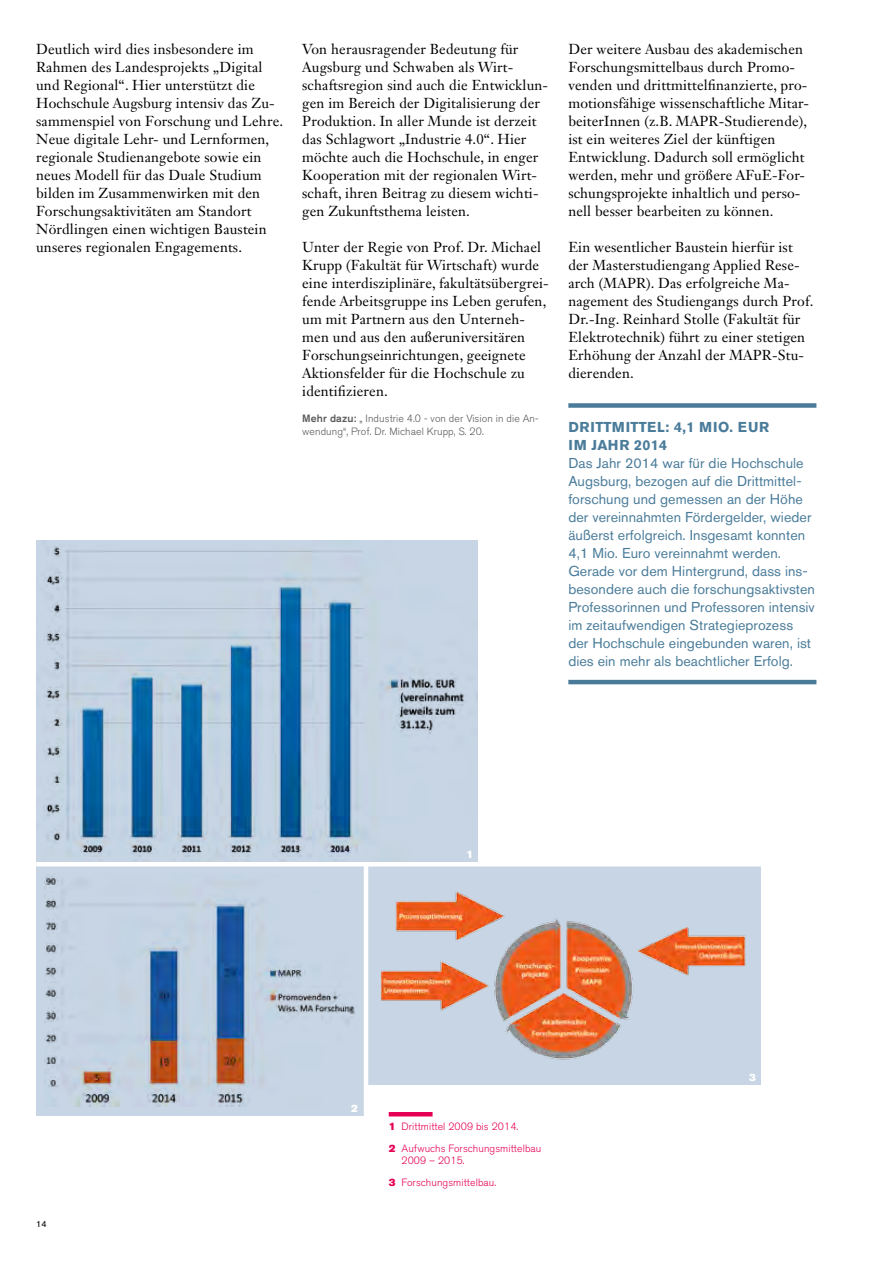
<style>
.page{position:relative;width:893px;height:1263px;background:#fff}
.page>*{position:absolute;margin:0;border:0;box-sizing:border-box;transform-origin:0 0}
.t1{font:14.25px/18px "Janson Text LT Std";letter-spacing:.01em;color:#000}
.t2{font:14.25px/18px "Akzidenz Grotesk BQ";letter-spacing:.005em;color:#4a7c9a}
.t3{font:300 10.5px/21.6px "Akzidenz Grotesk BQ";letter-spacing:.01em;color:#e60055}
.t4{font:300 10.5px/12.6px "Akzidenz Grotesk BQ";letter-spacing:.01em;color:#5b5b5a}
.t5{font:10.5px "Akzidenz Grotesk BQ Super";color:#fff}
.t6{font:9px "Akzidenz Grotesk BQ";color:#000}
.s1{font-weight:500}
.s2{font-weight:700}
.s3{font-family:"Akzidenz Grotesk BQ Super";font-weight:400}
</style>
<div class="page">
<div style="left:365px;top:864px;width:396px;height:221px;background:#c7d5e4"></div>
<img style="left:380px;top:891px;width:366px;height:169px">
<div style="left:36px;top:864px;width:329px;height:252px;background:#c7d5e4"></div>
<img style="left:45px;top:876px;width:310px;height:230px">
<hr style="left:389px;top:1112px;width:44px;height:4px;background:#e60055">
<img style="left:36px;top:540px;width:442px;height:322px">
<hr style="left:36px;top:862px;width:731px;height:4px;background:#fff">
<hr style="left:364px;top:864px;width:4px;height:252px;background:#fff">
<div style="left:568px;top:403px;width:248px;height:5px;background:#4a7c9a"></div>
<hr style="left:568px;top:680px;width:248px;height:4px;background:#4a7c9a">
<p class="t1" style="left:36px;top:40px;width:248px">Deutlich wird dies insbesondere im Rahmen des Landesprojekts „Digital und Regional“. Hier unterstützt die Hochschule Augsburg intensiv das Zu&shy;sammenspiel von Forschung und Lehre.<br>Neue digitale Lehr- und Lernformen, regionale Studienangebote sowie ein neues Modell für das Duale Studium bilden im Zusammenwirken mit den Forschungsaktivitäten am Standort Nördlingen einen wichtigen Baustein unseres regionalen Engagements.</p>
<p class="t1" style="left:302px;top:40px;width:247px">Von herausragender Bedeutung für Augsburg und Schwaben als Wirt&shy;schaftsregion sind auch die Entwicklun&shy;gen im Bereich der Digitalisierung der Produktion. In aller Munde ist derzeit das Schlagwort „Industrie 4.0“. Hier möchte auch die Hochschule, in enger Kooperation mit der regionalen Wirt&shy;schaft, ihren Beitrag zu diesem wichti&shy;gen Zukunftsthema leisten.</p>
<p class="t1" style="left:302px;top:238px;width:248px">Unter der Regie von Prof. Dr. Michael Krupp (Fakultät für Wirtschaft) wurde eine interdisziplinäre, fakultätsübergrei&shy;fende Arbeitsgruppe ins Leben gerufen, um mit Partnern aus den Unterneh&shy;men und aus den außeruniversitären Forschungseinrichtungen, geeignete Aktionsfelder für die Hochschule zu identifizieren.</p>
<p class="t4" style="left:302px;top:413px;width:238px"><span class="s1">Mehr dazu:</span> „ Industrie 4.0 - von der Vision in die An&shy;wendung“, Prof. Dr. Michael Krupp, S. 20.</p>
<p class="t1" style="left:568px;top:40px;width:242px">Der weitere Ausbau des akademischen Forschungsmittelbaus durch Promo&shy;venden und drittmittelfinanzierte, pro&shy;motionsfähige wissenschaftliche Mitar&shy;beiterInnen (z.B. MAPR-Studierende), ist ein weiteres Ziel der künftigen Entwicklung. Dadurch soll ermöglicht werden, mehr und größere AFuE-For&shy;schungsprojekte inhaltlich und perso&shy;nell besser bearbeiten zu können.</p>
<p class="t1" style="left:568px;top:238px;width:247px">Ein wesentlicher Baustein hierfür ist der Masterstudiengang Applied Rese&shy;arch (MAPR). Das erfolgreiche Ma&shy;nagement des Studiengangs durch Prof.<br>Dr.-Ing. Reinhard Stolle (Fakultät für Elektrotechnik) führt zu einer stetigen Erhöhung der Anzahl der MAPR-Stu&shy;dierenden.</p>
<p class="t2" style="left:568px;top:418px;width:248px"><span class="s2">DRITTMITTEL: 4,1 MIO. EUR<br>IM JAHR 2014<br></span>Das Jahr 2014 war für die Hochschule Augsburg, bezogen auf die Drittmittel&shy;forschung und gemessen an der Höhe der vereinnahmten Fördergelder, wieder äußerst erfolgreich. Insgesamt konnten 4,1 Mio. Euro vereinnahmt werden.<br>Gerade vor dem Hintergrund, dass ins&shy;besondere auch die forschungsaktivsten Professorinnen und Professoren intensiv im zeitaufwendigen Strategieprozess der Hochschule eingebunden waren, ist dies ein mehr als beachtlicher Erfolg.</p>
<p class="t5" style="left:467px;top:848px;width:8px">1</p>
<p class="t6" style="left:36px;top:1218px;width:12px">14</p>
<p class="t5" style="left:351px;top:1102px;width:8px">2</p>
<p class="t3" style="left:389px;top:1116px;width:154px"><span class="s3">1</span> Drittmittel 2009 bis 2014.<br><span class="s3">2</span> Aufwuchs Forschungsmittelbau</p>
<p class="t3" style="left:389px;top:1150px;width:109px;text-indent:13px">2009 – 2015.<br><span class="s3">3</span> Forschungsmittelbau.</p>
<p class="t5" style="left:749px;top:1071px;width:8px">3</p>
</div>
